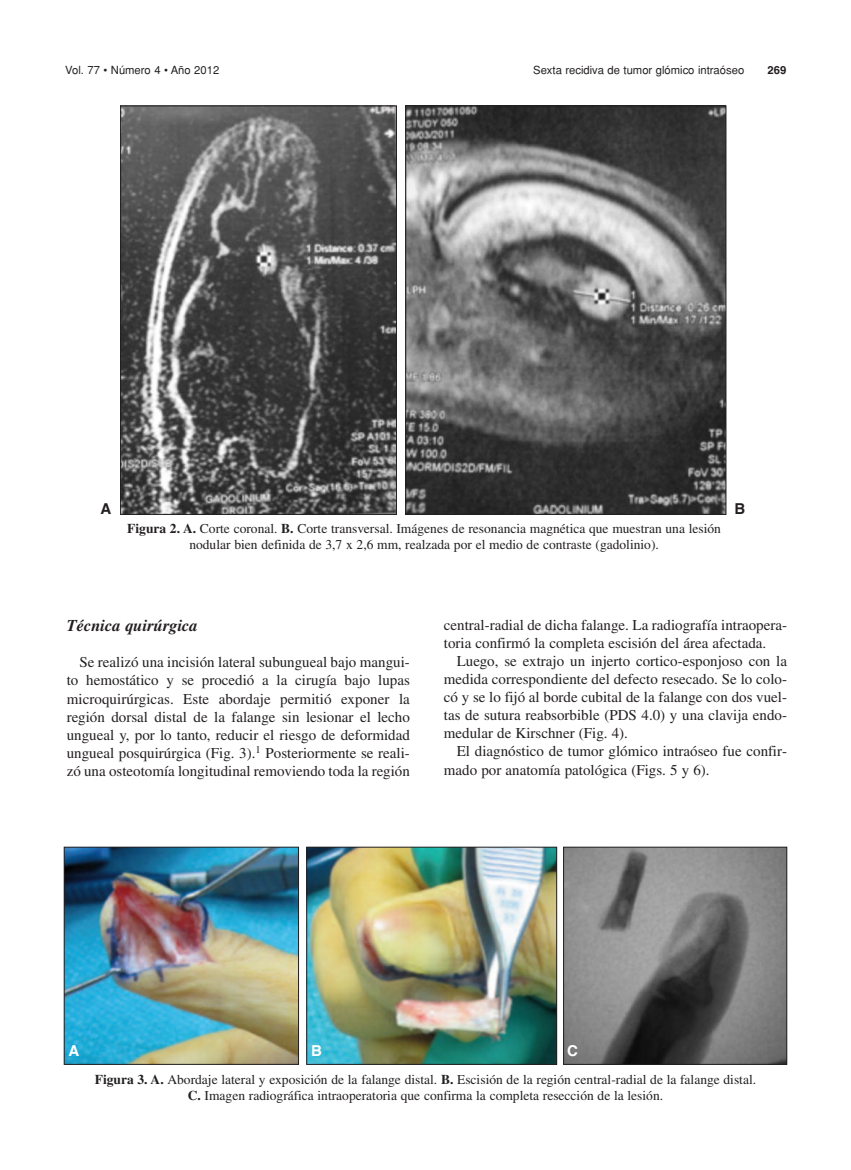
<style>
.page{position:relative;width:851px;height:1170px;background:#fff}
.page>*{position:absolute;margin:0;border:0;box-sizing:border-box;transform-origin:0 0}
.t1{font:italic 700 16.5px "Times";color:#231f20}
.t2{font:15px/18px "Times";color:#231f20;text-align:justify}
.t3{font:700 15px "Helvetica";color:#fff}
.t4{font:700 15px "Helvetica";color:#231f20}
.t5{font:13.5px/16.2px "Times";color:#231f20;text-align:center}
.t6{font:11.25px "Helvetica";color:#231f20}
.t7{font:700 11.25px "Helvetica";color:#231f20}
.s1{font-weight:700}
</style>
<div class="page">
<img style="left:122px;top:108px;width:273px;height:404px">
<div style="left:120px;top:106px;width:277px;height:408px;border:1px solid #231f20"></div>
<img style="left:407px;top:108px;width:317px;height:404px">
<div style="left:405px;top:106px;width:321px;height:408px;border:1px solid #231f20"></div>
<img style="left:66px;top:848px;width:231px;height:214px">
<div style="left:64px;top:846px;width:235px;height:218px;border:1px solid #231f20"></div>
<img style="left:308px;top:848px;width:247px;height:214px">
<div style="left:306px;top:846px;width:251px;height:218px;border:1px solid #231f20"></div>
<img style="left:565px;top:848px;width:220px;height:214px">
<div style="left:563px;top:846px;width:224px;height:218px;border:1px solid #231f20"></div>
<p class="t6" style="left:65px;top:63px;width:155px">Vol. 77 • Número 4 • Año 2012</p>
<p class="t6" style="left:533px;top:63px;width:212px">Sexta recidiva de tumor glómico intraóseo</p>
<p class="t7" style="left:767px;top:63px;width:20px">269</p>
<p class="t4" style="left:100px;top:500px;width:12px">A</p>
<p class="t4" style="left:734px;top:500px;width:12px">B</p>
<p class="t5" style="left:127px;top:521px;width:595px"><span class="s1">Figura 2. A.</span> Corte coronal. <span class="s1">B.</span> Corte transversal. Imágenes de resonancia magnética que muestran una lesión nodular bien definida de 3,7 x 2,6 mm, realzada por el medio de contraste (gadolinio).</p>
<p class="t1" style="left:67px;top:620px;width:133px">Técnica quirúrgica</p>
<p class="t2" style="left:67px;top:655px;width:344px;text-indent:13px">Se realizó una incisión lateral subungueal bajo mangui&shy;to hemostático y se procedió a la cirugía bajo lupas microquirúrgicas. Este abordaje permitió exponer la región dorsal distal de la falange sin lesionar el lecho ungueal y, por lo tanto, reducir el riesgo de deformidad ungueal posquirúrgica (Fig. 3).<sup>1</sup> Posteriormente se reali&shy;zó una osteotomía longitudinal removiendo toda la región</p>
<p class="t2" style="left:444px;top:618px;width:344px">central-radial de dicha falange. La radiografía intraopera&shy;toria confirmó la completa escisión del área afectada.</p>
<p class="t2" style="left:444px;top:654px;width:344px;text-indent:13px">Luego, se extrajo un injerto cortico-esponjoso con la medida correspondiente del defecto resecado. Se lo colo&shy;có y se lo fijó al borde cubital de la falange con dos vuel&shy;tas de sutura reabsorbible (PDS 4.0) y una clavija endo&shy;medular de Kirschner (Fig. 4).</p>
<p class="t2" style="left:444px;top:744px;width:344px;text-indent:13px">El diagnóstico de tumor glómico intraóseo fue confir&shy;mado por anatomía patológica (Figs. 5 y 6).</p>
<p class="t3" style="left:69px;top:1041px;width:12px">A</p>
<p class="t3" style="left:311px;top:1041px;width:12px">B</p>
<p class="t3" style="left:567px;top:1041px;width:12px">C</p>
<p class="t5" style="left:95px;top:1072px;width:662px"><span class="s1">Figura 3. A.</span> Abordaje lateral y exposición de la falange distal. <span class="s1">B.</span> Escisión de la región central-radial de la falange distal.<br><span class="s1">C.</span> Imagen radiográfica intraoperatoria que confirma la completa resección de la lesión.</p>
</div>
